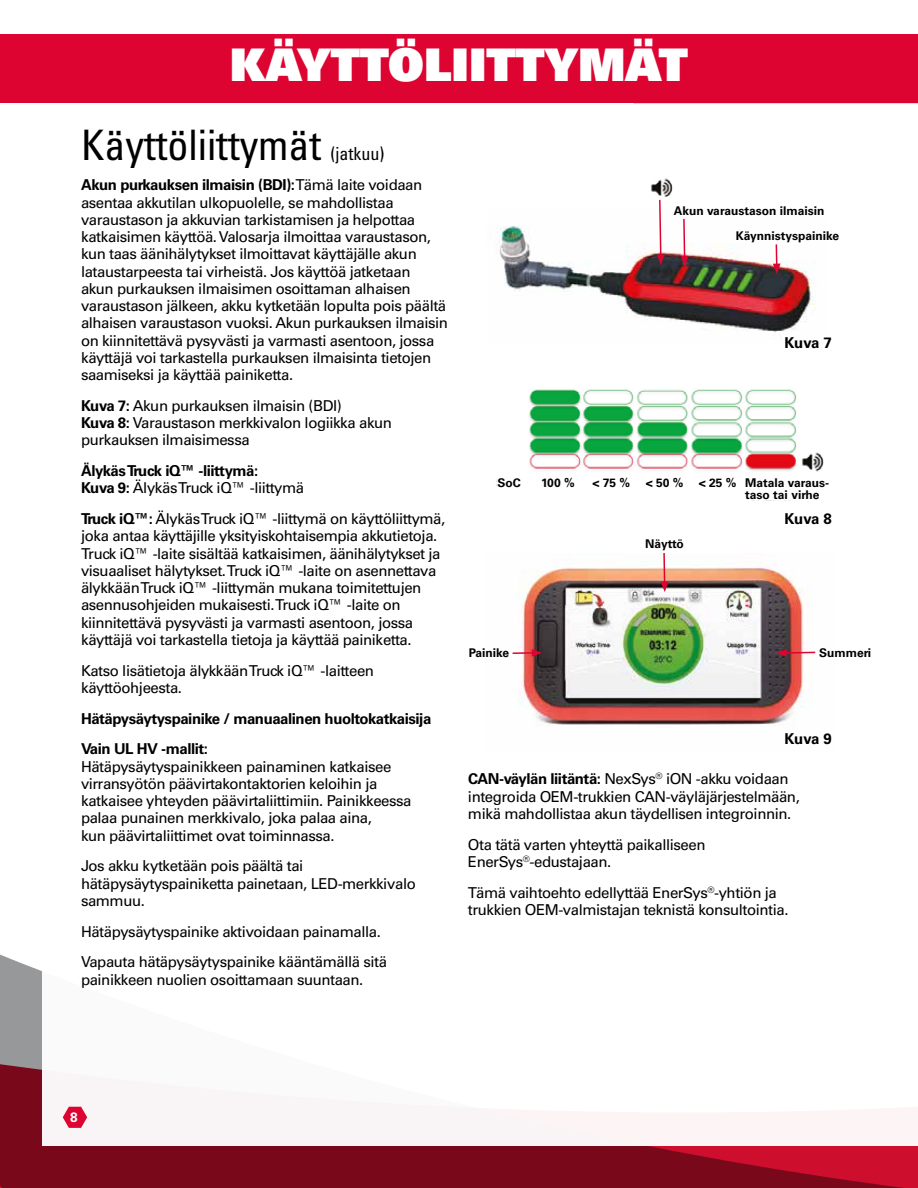
<style>
.page{position:relative;width:918px;height:1188px;background:#fff}
.page>*{position:absolute;margin:0;border:0;box-sizing:border-box;transform-origin:0 0}
.t1{font:45px "Univers LT Std X Black";color:#fff}
.t2{font:condensed 42px "Univers LT Std";color:#000}
.t3{font:condensed 18px "Univers LT Std";color:#000}
.t4{font:15px/17.2px "Univers LT Std";letter-spacing:-.03em;color:#000}
.t5{font:700 15px/17.2px "Univers LT Std";letter-spacing:-.03em;color:#000}
.t6{font:700 13.5px "Univers LT Std";color:#fff}
.t7{font:700 12px/24.8px "Univers LT Std";color:#000}
.s1{font-weight:700}
.s2{font-weight:400}
</style>
<div class="page">
<svg style="left:0;top:954px;width:918px;height:234px;background:#88182b"></svg>
<div style="left:42px;top:857px;width:876px;height:289px;background:#fff"></div>
<div style="left:0;top:35px;width:918px;height:68px;background:#dd0432"></div>
<img style="left:496px;top:389px;width:328px;height:112px">
<div style="left:497px;top:476px;width:313px;height:24px;background:#fff"></div>
<img style="left:512px;top:566px;width:295px;height:160px">
<img style="left:494px;top:226px;width:321px;height:107px">
<svg style="left:776px;top:649px;width:40px;height:8px"></svg>
<hr style="left:513px;top:652px;width:21px;height:2px;background:#dd0432">
<svg style="left:532px;top:649px;width:10px;height:8px"></svg>
<svg style="left:661px;top:553px;width:7px;height:39px"></svg>
<img style="left:651px;top:178px;width:22px;height:19px">
<svg style="left:657px;top:199px;width:8px;height:66px"></svg>
<svg style="left:681px;top:218px;width:7px;height:49px"></svg>
<svg style="left:773px;top:244px;width:8px;height:30px"></svg>
<svg style="left:63px;top:1107px;width:24px;height:21px"></svg>
<h1 class="t1" style="left:230px;top:35px;width:460px">KÄYTTÖLIITTYMÄT</h1>
<h2 class="t2" style="left:81px;top:118px;width:242px">Käyttöliittymät</h2>
<p class="t3" style="left:331px;top:142px;width:56px">(jatkuu)</p>
<p class="t4" style="left:81px;top:177px;width:369px"><span class="s1">Akun purkauksen ilmaisin (BDI):</span> Tämä laite voidaan asentaa akkutilan ulkopuolelle, se mahdollistaa varaustason ja akkuvian tarkistamisen ja helpottaa katkaisimen käyttöä. Valosarja ilmoittaa varaustason, kun taas äänihälytykset ilmoittavat käyttäjälle akun lataustarpeesta tai virheistä. Jos käyttöä jatketaan<br>akun purkauksen ilmaisimen osoittaman alhaisen varaustason jälkeen, akku kytketään lopulta pois päältä alhaisen varaustason vuoksi. Akun purkauksen ilmaisin on kiinnitettävä pysyvästi ja varmasti asentoon, jossa käyttäjä voi tarkastella purkauksen ilmaisinta tietojen saamiseksi ja käyttää painiketta.</p>
<p class="t4" style="left:81px;top:397px;width:313px"><span class="s1">Kuva 7:</span> Akun purkauksen ilmaisin (BDI)<br><span class="s1">Kuva 8:</span> Varaustason merkkivalon logiikka akun purkauksen ilmaisimessa</p>
<p class="t5" style="left:81px;top:462px;width:225px">Älykäs Truck iQ™ -liittymä:<br>Kuva 9: <span class="s2">Älykäs Truck iQ™ -liittymä</span></p>
<p class="t4" style="left:81px;top:510px;width:366px"><span class="s1">Truck iQ™:</span> Älykäs Truck iQ™ -liittymä on käyttöliittymä, joka antaa käyttäjille yksityiskohtaisempia akkutietoja.<br>Truck iQ™ -laite sisältää katkaisimen, äänihälytykset ja visuaaliset hälytykset. Truck iQ™ -laite on asennettava älykkään Truck iQ™ -liittymän mukana toimitettujen asennusohjeiden mukaisesti. Truck iQ™ -laite on kiinnitettävä pysyvästi ja varmasti asentoon, jossa käyttäjä voi tarkastella tietoja ja käyttää painiketta.</p>
<p class="t4" style="left:81px;top:662px;width:295px">Katso lisätietoja älykkään Truck iQ™ -laitteen käyttöohjeesta.</p>
<p class="t5" style="left:81px;top:703px;width:352px;line-height:30.8px">Hätäpysäytyspainike / manuaalinen huoltokatkaisija<br>Vain UL HV -mallit:</p>
<p class="t4" style="left:81px;top:758px;width:332px">Hätäpysäytyspainikkeen painaminen katkaisee virransyötön päävirtakontaktorien keloihin ja katkaisee yhteyden päävirtaliittimiin. Painikkeessa palaa punainen merkkivalo, joka palaa aina,<br>kun päävirtaliittimet ovat toiminnassa.</p>
<p class="t4" style="left:81px;top:858px;width:336px">Jos akku kytketään pois päältä tai hätäpysäytyspainiketta painetaan, LED-merkkivalo sammuu.</p>
<p class="t4" style="left:81px;top:916px;width:308px;line-height:30.8px">Hätäpysäytyspainike aktivoidaan painamalla.<br>Vapauta hätäpysäytyspainike kääntämällä sitä</p>
<p class="t4" style="left:81px;top:971px;width:284px">painikkeen nuolien osoittamaan suuntaan.</p>
<p class="t7" style="left:736px;top:199px;width:105px;text-indent:-62px">Akun varaustason ilmaisin<br>Käynnistyspainike</p>
<p class="t5" style="left:784px;top:334px;width:49px">Kuva 7</p>
<p class="t7" style="left:541px;top:470px;width:35px">100 %</p>
<p class="t7" style="left:593px;top:470px;width:39px">&lt; 75 %</p>
<p class="t7" style="left:646px;top:470px;width:39px">&lt; 50 %</p>
<p class="t7" style="left:699px;top:470px;width:39px">&lt; 25 %</p>
<p class="t7" style="left:497px;top:470px;width:25px">SoC</p>
<p class="t7" style="left:745px;top:476px;width:85px;line-height:12px">Matala varaus&shy;taso tai virhe</p>
<p class="t7" style="left:645px;top:532px;width:40px">Näyttö</p>
<p class="t5" style="left:784px;top:510px;width:49px">Kuva 8</p>
<p class="t7" style="left:469px;top:640px;width:42px">Painike</p>
<p class="t7" style="left:819px;top:640px;width:54px">Summeri</p>
<p class="t5" style="left:784px;top:730px;width:49px">Kuva 9</p>
<p class="t4" style="left:468px;top:771px;width:333px"><span class="s1">CAN-väylän liitäntä:</span> NexSys<sup>®</sup> iON -akku voidaan integroida OEM-trukkien CAN-väyläjärjestelmään, mikä mahdollistaa akun täydellisen integroinnin.</p>
<p class="t4" style="left:468px;top:836px;width:239px">Ota tätä varten yhteyttä paikalliseen<br>EnerSys<sup>®</sup>-edustajaan.</p>
<p class="t4" style="left:468px;top:884px;width:322px">Tämä vaihtoehto edellyttää EnerSys<sup>®</sup>-yhtiön ja trukkien OEM-valmistajan teknistä konsultointia.</p>
<p class="t6" style="left:70px;top:1110px;width:9px">8</p>
</div>
